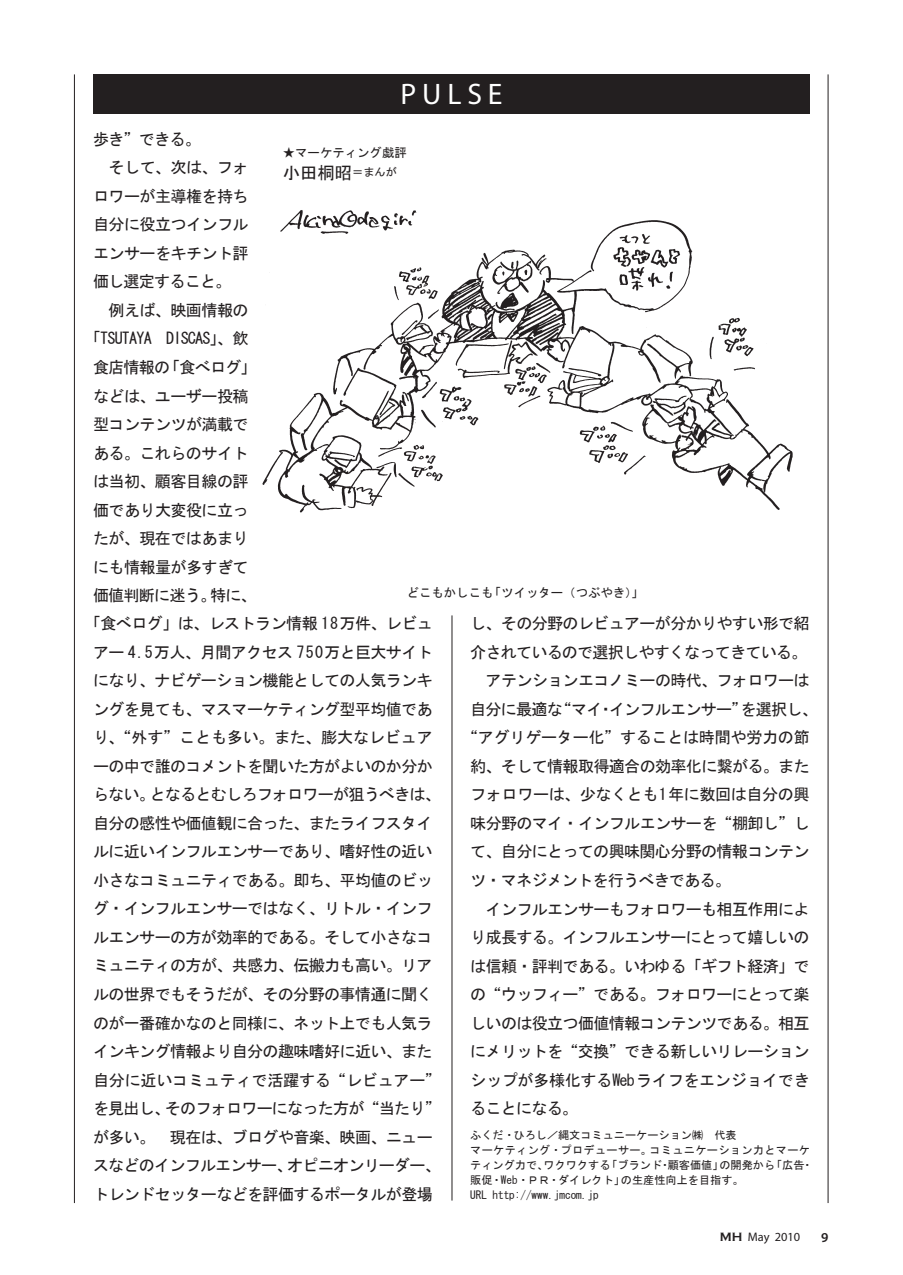
<style>
.page{position:relative;width:903px;height:1275px;background:#fff}
.page>*{position:absolute;margin:0;border:0;box-sizing:border-box;transform-origin:0 0}
.t1{font:29.75px "Myriad Pro";letter-spacing:.2em;color:#fff}
.t2{font:17.32px "MS Gothic";color:#231f20}
.t3{font:16.1px "MS Gothic";letter-spacing:-.045em;color:#231f20}
.t4{font:16.1px "MS Gothic";letter-spacing:-.025em;color:#231f20}
.t5{font:16.1px "MS Gothic";letter-spacing:-.015em;color:#231f20}
.t6{font:16.1px "MS Gothic";letter-spacing:-.02em;color:#231f20}
.t7{font:600 13.65px "Myriad Pro";color:#231f20}
.t8{font:12.42px "MS Gothic";color:#231f20}
.t9{font:12.42px "Myriad Pro";color:#231f20}
.t10{font:11.2px/14.9px "MS Gothic";color:#231f20}
.s1{font-size:11.2px}
.s2{font-family:"Copperplate Gothic";font-weight:700}
</style>
<div class="page">
<div style="left:93px;top:74px;width:717px;height:40px;background:#231f20"></div>
<hr style="left:452px;top:615px;width:1px;height:585px;background:#231f20">
<hr style="left:74px;top:74px;width:1px;height:1129px;background:#231f20">
<hr style="left:828px;top:74px;width:1px;height:1129px;background:#231f20">
<img style="left:262px;top:210px;width:531px;height:303px">
<h1 class="t1" style="left:400px;top:76px;width:104px">PULSE</h1>
<p class="t3" style="left:93px;top:131px;width:109px">歩き”できる。</p>
<p class="t3" style="left:93px;top:160px;width:157px">　そして、次は、フォ</p>
<p class="t3" style="left:93px;top:188px;width:157px">ロワーが主導権を持ち</p>
<p class="t3" style="left:93px;top:217px;width:157px">自分に役立つインフル</p>
<p class="t3" style="left:93px;top:245px;width:157px">エンサーをキチント評</p>
<p class="t3" style="left:93px;top:274px;width:140px">価し選定すること。</p>
<p class="t3" style="left:93px;top:302px;width:157px">　例えば、映画情報の</p>
<p class="t3" style="left:85px;top:331px;width:165px">「TSUTAYA　DISCAS」、飲</p>
<p class="t3" style="left:93px;top:359px;width:165px">食店情報の「食べログ」</p>
<p class="t3" style="left:93px;top:388px;width:157px">などは、ユーザー投稿</p>
<p class="t3" style="left:93px;top:416px;width:157px">型コンテンツが満載で</p>
<p class="t3" style="left:93px;top:445px;width:157px">ある。これらのサイト</p>
<p class="t3" style="left:93px;top:473px;width:157px">は当初、顧客目線の評</p>
<p class="t3" style="left:93px;top:502px;width:157px">価であり大変役に立っ</p>
<p class="t3" style="left:93px;top:530px;width:157px">たが、現在ではあまり</p>
<p class="t3" style="left:93px;top:559px;width:157px">にも情報量が多すぎて</p>
<p class="t3" style="left:93px;top:587px;width:165px">価値判断に迷う。特に、</p>
<p class="t3" style="left:85px;top:615px;width:349px">「食べログ」は、レストラン情報 18万件、レビュ</p>
<p class="t3" style="left:93px;top:644px;width:341px">アー 4.5万人、月間アクセス 750万と巨大サイト</p>
<p class="t3" style="left:93px;top:672px;width:341px">になり、ナビゲーション機能としての人気ランキ</p>
<p class="t3" style="left:93px;top:701px;width:341px">ングを見ても、マスマーケティング型平均値であ</p>
<p class="t5" style="left:93px;top:729px;width:341px">り、“外す”ことも多い。また、膨大なレビュア</p>
<p class="t3" style="left:93px;top:758px;width:341px">ーの中で誰のコメントを聞いた方がよいのか分か</p>
<p class="t3" style="left:93px;top:786px;width:349px">らない。となるとむしろフォロワーが狙うべきは、</p>
<p class="t3" style="left:93px;top:815px;width:341px">自分の感性や価値観に合った、またライフスタイ</p>
<p class="t3" style="left:93px;top:843px;width:341px">ルに近いインフルエンサーであり、嗜好性の近い</p>
<p class="t3" style="left:93px;top:872px;width:341px">小さなコミュニティである。即ち、平均値のビッ</p>
<p class="t3" style="left:93px;top:901px;width:341px">グ・インフルエンサーではなく、リトル・インフ</p>
<p class="t3" style="left:93px;top:929px;width:341px">ルエンサーの方が効率的である。そして小さなコ</p>
<p class="t3" style="left:93px;top:958px;width:341px">ミュニティの方が、共感力、伝搬力も高い。リア</p>
<p class="t3" style="left:93px;top:986px;width:341px">ルの世界でもそうだが、その分野の事情通に聞く</p>
<p class="t3" style="left:93px;top:1015px;width:341px">のが一番確かなのと同様に、ネット上でも人気ラ</p>
<p class="t3" style="left:93px;top:1043px;width:341px">インキング情報より自分の趣味嗜好に近い、また</p>
<p class="t5" style="left:93px;top:1072px;width:349px">自分に近いコミュティで活躍する“レビュアー”</p>
<p class="t3" style="left:93px;top:1100px;width:349px">を見出し、そのフォロワーになった方が“当たり”</p>
<p class="t3" style="left:93px;top:1129px;width:341px">が多い。　現在は、ブログや音楽、映画、ニュー</p>
<p class="t3" style="left:93px;top:1157px;width:349px">スなどのインフルエンサー、オピニオンリーダー、</p>
<p class="t3" style="left:93px;top:1186px;width:341px">トレンドセッターなどを評価するポータルが登場</p>
<p class="t8" style="left:283px;top:146px;width:126px">★マーケティング戯評</p>
<p class="t2" style="left:283px;top:164px;width:116px">小田桐昭<span class="s1">＝まんが</span></p>
<p class="t8" style="left:407px;top:586px;width:245px">どこもかしこも「ツイッター（つぶやき）」　</p>
<p class="t3" style="left:470px;top:615px;width:341px">し、その分野のレビュアーが分かりやすい形で紹</p>
<p class="t3" style="left:470px;top:644px;width:339px">介されているので選択しやすくなってきている。</p>
<p class="t3" style="left:470px;top:672px;width:341px">　アテンションエコノミーの時代、フォロワーは</p>
<p class="t3" style="left:470px;top:701px;width:349px">自分に最適な“マイ・インフルエンサー”を選択し、</p>
<p class="t6" style="left:462px;top:729px;width:349px">“アグリゲーター化”することは時間や労力の節</p>
<p class="t3" style="left:470px;top:758px;width:341px">約、そして情報取得適合の効率化に繋がる。また</p>
<p class="t4" style="left:470px;top:787px;width:341px">フォロワーは、少なくとも1年に数回は自分の興</p>
<p class="t3" style="left:470px;top:815px;width:341px">味分野のマイ・インフルエンサーを“棚卸し”し</p>
<p class="t3" style="left:470px;top:844px;width:341px">て、自分にとっての興味関心分野の情報コンテン</p>
<p class="t3" style="left:470px;top:872px;width:262px">ツ・マネジメントを行うべきである。</p>
<p class="t3" style="left:470px;top:901px;width:341px">　インフルエンサーもフォロワーも相互作用によ</p>
<p class="t3" style="left:470px;top:929px;width:341px">り成長する。インフルエンサーにとって嬉しいの</p>
<p class="t3" style="left:470px;top:958px;width:341px">は信頼・評判である。いわゆる「ギフト経済」で</p>
<p class="t3" style="left:470px;top:986px;width:341px">の“ウッフィー”である。フォロワーにとって楽</p>
<p class="t3" style="left:470px;top:1015px;width:341px">しいのは役立つ価値情報コンテンツである。相互</p>
<p class="t3" style="left:470px;top:1043px;width:341px">にメリットを“交換”できる新しいリレーション</p>
<p class="t4" style="left:470px;top:1072px;width:341px">シップが多様化するWebライフをエンジョイでき</p>
<p class="t3" style="left:470px;top:1100px;width:109px">ることになる。</p>
<p class="t10" style="left:470px;top:1128px;width:344px">ふくだ・ひろし／縄文コミュニーケーション㈱　代表<br>マーケティング・プロデューサー。コミュニケーション力とマーケティング力で、ワクワクする「ブランド・顧客価値」の開発から「広告・販促・Web・ＰＲ・ダイレクト」の生産性向上を目指す。<br>URL http://www.jmcom.jp</p>
<p class="t9" style="left:720px;top:1229px;width:82px"><span class="s2">MH</span> May 2010</p>
<p class="t7" style="left:821px;top:1228px;width:9px">9</p>
</div>
